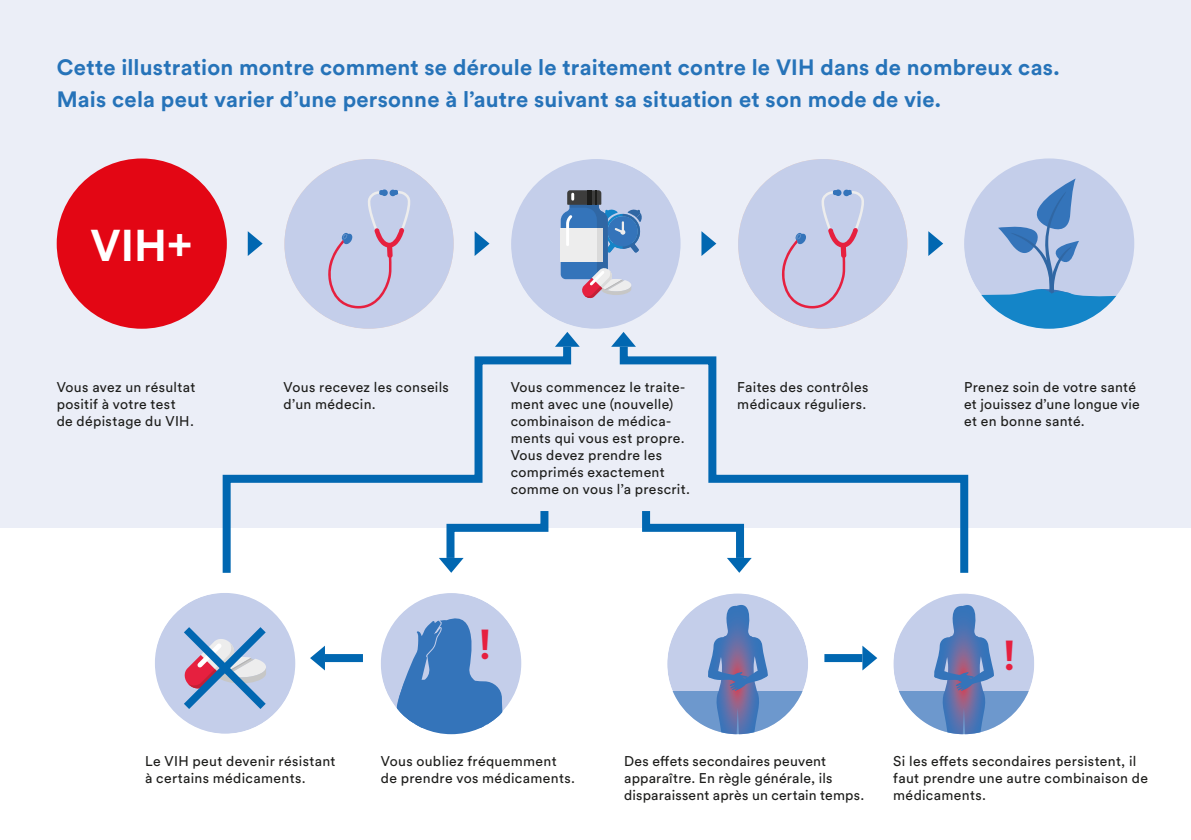
<style>
.page{position:relative;width:1191px;height:840px;background:#fff}
.page>*{position:absolute;margin:0;border:0;box-sizing:border-box;transform-origin:0 0}
.t1{font:700 50px "Circular Std";color:#e6203f}
.t2{font:700 44px "Circular Std";color:#fff}
.t3{font:700 41.4px "Circular Std";color:#e6203f}
.t4{font:700 22px/32px "Circular Std";letter-spacing:.01em;color:#2673b9}
.t5{font:14px/17px "Circular Std";letter-spacing:.025em;color:#1d1d1b}
</style>
<div class="page">
<div style="left:0;top:0;width:1191px;height:527px;background:#ebeef7"></div>
<svg style="left:474px;top:231px;width:15px;height:25px"></svg>
<svg style="left:248px;top:231px;width:15px;height:25px"></svg>
<svg style="left:701px;top:231px;width:15px;height:25px"></svg>
<svg style="left:928px;top:231px;width:15px;height:25px"></svg>
<div style="left:57px;top:158px;width:170px;height:170px;background:#e30614;border-radius:50%"></div>
<div style="left:284px;top:159px;width:170px;height:169px;background:#c4ceea;border-radius:50%"></div>
<svg style="left:328px;top:189px;width:83px;height:119px"></svg>
<div style="left:738px;top:159px;width:169px;height:169px;background:#c4ceea;border-radius:50%"></div>
<svg style="left:781px;top:189px;width:83px;height:119px"></svg>
<div style="left:511px;top:159px;width:169px;height:169px;background:#c4ceea;border-radius:50%"></div>
<svg style="left:561px;top:190px;width:81px;height:109px"></svg>
<svg style="left:964px;top:158px;width:170px;height:170px"></svg>
<svg style="left:562px;top:332px;width:17px;height:14px"></svg>
<svg style="left:219px;top:338px;width:356px;height:235px"></svg>
<svg style="left:439px;top:502px;width:113px;height:70px"></svg>
<svg style="left:862px;top:645px;width:15px;height:25px"></svg>
<svg style="left:824px;top:654px;width:38px;height:7px"></svg>
<svg style="left:310px;top:645px;width:15px;height:25px"></svg>
<svg style="left:325px;top:654px;width:38px;height:7px"></svg>
<div style="left:155px;top:592px;width:140px;height:141px;background:#c4ceea;border-radius:50%"></div>
<svg style="left:176px;top:627px;width:97px;height:89px"></svg>
<div style="left:667px;top:593px;width:141px;height:140px;background:#c4ceea;border-radius:50%"></div>
<svg style="left:672px;top:691px;width:131px;height:36px;fill:#6d98cd"></svg>
<svg style="left:706px;top:605px;width:63px;height:128px"></svg>
<div style="left:893px;top:593px;width:141px;height:140px;background:#c4ceea;border-radius:50%"></div>
<svg style="left:899px;top:691px;width:130px;height:36px;fill:#6d98cd"></svg>
<svg style="left:932px;top:605px;width:63px;height:128px"></svg>
<svg style="left:616px;top:346px;width:356px;height:227px"></svg>
<svg style="left:612px;top:332px;width:24px;height:14px"></svg>
<div style="left:381px;top:592px;width:140px;height:141px;background:#c4ceea;border-radius:50%"></div>
<svg style="left:387px;top:607px;width:125px;height:126px"></svg>
<h3 class="t4" style="left:57px;top:50px;width:1004px">Cette illustration montre comment se déroule le traitement contre le VIH dans de nombreux cas.<br>Mais cela peut varier d’une personne à l’autre suivant sa situation et son mode de vie.</h3>
<h2 class="t2" style="left:91px;top:217px;width:104px">VIH+</h2>
<p class="t5" style="left:57px;top:378px;width:140px">Vous avez un résultat positif à votre test<br>de dépistage du VIH.</p>
<p class="t5" style="left:283px;top:378px;width:167px">Vous recevez les conseils d’un médecin.</p>
<p class="t5" style="left:510px;top:378px;width:181px">Vous commencez le traite&shy;ment avec une (nouvelle) combinaison de médica&shy;ments qui vous est propre.<br>Vous devez prendre les comprimés exactement comme on vous l’a prescrit.</p>
<p class="t5" style="left:737px;top:378px;width:133px">Faites des contrôles médicaux réguliers.</p>
<p class="t5" style="left:964px;top:378px;width:177px">Prenez soin de votre santé et jouissez d’une longue vie et en bonne santé.</p>
<h1 class="t1" style="left:639px;top:413px;width:18px">!</h1>
<h3 class="t3" style="left:478px;top:617px;width:15px">!</h3>
<h3 class="t3" style="left:1002px;top:628px;width:15px">!</h3>
<p class="t5" style="left:381px;top:752px;width:196px">Vous oubliez fréquemment de prendre vos médicaments.</p>
<p class="t5" style="left:145px;top:752px;width:192px">Le VIH peut devenir résistant à certains médicaments.</p>
<p class="t5" style="left:624px;top:752px;width:242px">Des effets secondaires peuvent apparaître. En règle générale, ils disparaissent après un certain temps.</p>
<p class="t5" style="left:893px;top:752px;width:256px">Si les effets secondaires persistent, il faut prendre une autre combinaison de médicaments.</p>
</div>
